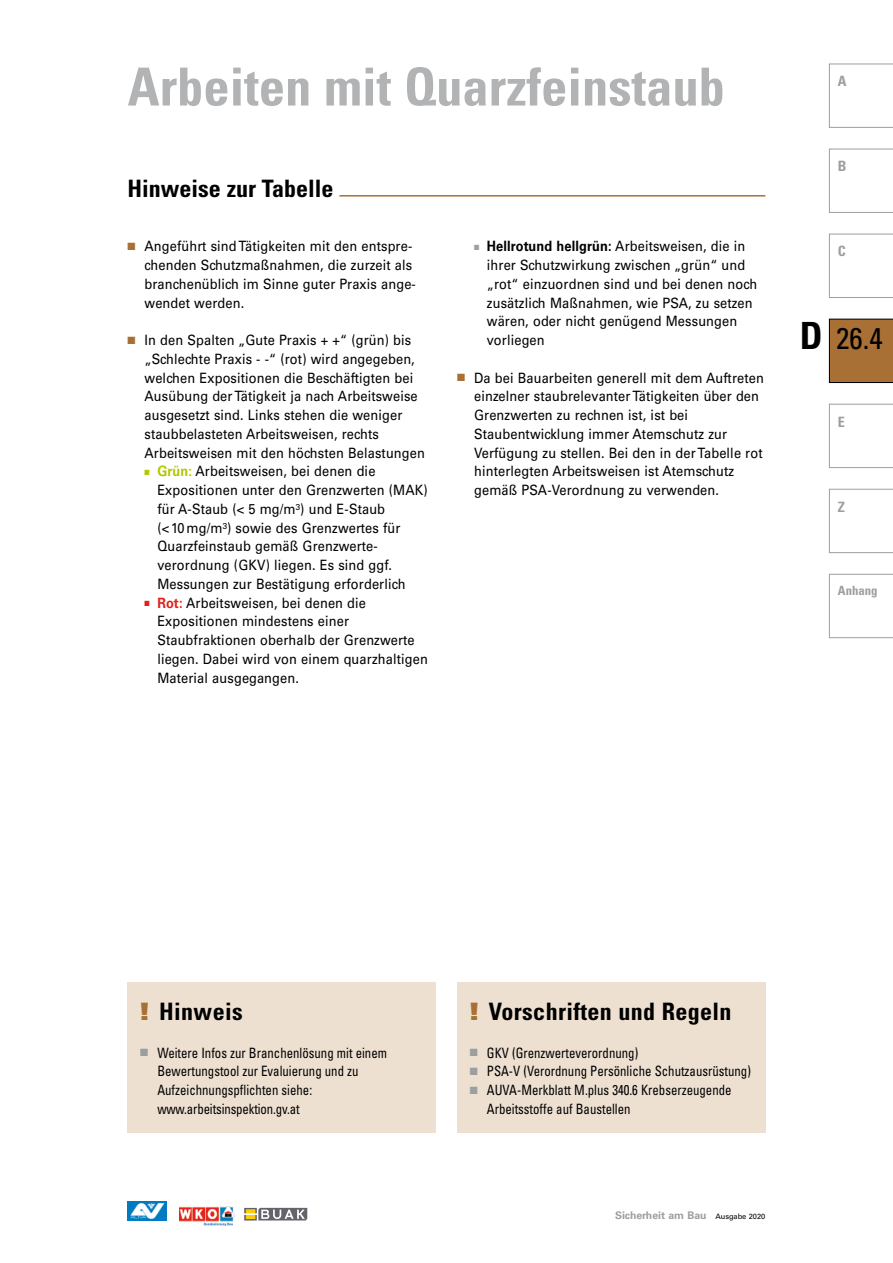
<style>
.page{position:relative;width:893px;height:1263px;background:#fff}
.page>*{position:absolute;margin:0;border:0;box-sizing:border-box;transform-origin:0 0}
.Head_groß_grau{font:700 condensed 52.5px "Univers";color:#b1b3b4}
.t1{font:condensed 30px "Univers";color:#000}
.t2{font:700 condensed 24px "Univers";letter-spacing:.015em;color:#000}
.t3{font:14.25px/18.8px "Univers";letter-spacing:.01em;color:#000;scale:.9 1}
.t4{font:condensed 14.25px/18.8px "Univers";color:#000;scale:.9 1}
.t5{font:700 condensed 14.25px "Univers";color:#9c9e9f}
.t6{font:700 condensed 12.75px "Univers";color:#9c9e9f}
.t7{font:700 10.5px "Univers";color:#9c9e9f}
.s1{color:#a87034}
.s2{color:#b1c800}
.s3{font-weight:700;color:#b1c800}
.s4{color:#e32119}
.s5{font-weight:700;color:#e32119}
.s6{color:#9c9e9f}
.s7{font-weight:700}
.s8{font-weight:700;font-size:37.5px}
.s9{font-weight:900;font-stretch:normal;color:#a87034}
.s10{font-weight:400;font-size:7.5px;color:#000}
</style>
<div class="page">
<svg style="left:829px;top:404px;width:64px;height:64px"></svg>
<svg style="left:829px;top:149px;width:64px;height:64px"></svg>
<svg style="left:829px;top:234px;width:64px;height:64px"></svg>
<svg style="left:829px;top:64px;width:64px;height:64px"></svg>
<div style="left:829px;top:319px;width:64px;height:64px;background:#a87034"></div>
<svg style="left:829px;top:489px;width:64px;height:64px"></svg>
<svg style="left:829px;top:574px;width:64px;height:64px"></svg>
<svg style="left:244px;top:1208px;width:63px;height:12px"></svg>
<img style="left:179px;top:1207px;width:55px;height:18px">
<img style="left:128px;top:1201px;width:38px;height:19px">
<div style="left:457px;top:983px;width:308px;height:150px;background:#ede0d1"></div>
<div style="left:128px;top:983px;width:308px;height:150px;background:#ede0d1"></div>
<hr style="left:339px;top:195px;width:426px;height:2px;background:#a87034">
<p class="Head_groß_grau" style="left:128px;top:55px;width:599px">Arbeiten mit Quarzfeinstaub</p>
<p class="t2" style="left:128px;top:173px;width:207px">Hinweise zur Tabelle</p>
<p class="t3" style="left:145px;top:237px;width:303px;text-indent:-17px"><span class="s1">■</span> Angeführt sind Tätigkeiten mit den entspre&shy;chenden Schutzmaßnahmen, die zurzeit als branchenüblich im Sinne guter Praxis ange&shy;wendet werden.</p>
<p class="t3" style="left:145px;top:331px;width:313px;text-indent:-17px"><span class="s1">■</span> In den Spalten „Gute Praxis + +“ (grün) bis „Schlechte Praxis - “ (rot) wird angegeben, welchen Expositionen die Beschäftigten bei Ausübung der Tätigkeit ja nach Arbeitsweise ausgesetzt sind. Links stehen die weniger staubbelasteten Arbeitsweisen, rechts Arbeitsweisen mit den höchsten Belastungen</p>
<p class="t3" style="left:157px;top:462px;width:302px;text-indent:-13px"><span class="s2">■</span> <span class="s3">Grün:</span> Arbeitsweisen, bei denen die Expositionen unter den Grenzwerten (MAK) für A-Staub (&lt; 5 mg/m³) und E-Staub (&lt;10mg/m³) sowie des Grenzwertes für Quarzfeinstaub gemäß Grenzwerte&shy;verordnung (GKV) liegen. Es sind ggf.<br>Messungen zur Bestätigung erforderlich</p>
<p class="t3" style="left:157px;top:593px;width:302px;text-indent:-13px"><span class="s4">■</span> <span class="s5">Rot:</span> Arbeitsweisen, bei denen die Expositionen mindestens einer Staubfraktionen oberhalb der Grenzwerte liegen. Dabei wird von einem quarzhaltigen Material ausgegangen.</p>
<p class="t3" style="left:487px;top:237px;width:302px;text-indent:-13px"><span class="s6">■</span> <span class="s7">Hellrotund hellgrün:</span> Arbeitsweisen, die in ihrer Schutzwirkung zwischen „grün“ und „rot“ einzuordnen sind und bei denen noch zusätzlich Maßnahmen, wie PSA, zu setzen wären, oder nicht genügend Messungen vorliegen</p>
<p class="t3" style="left:474px;top:368px;width:323px;text-indent:-17px"><span class="s1">■</span> Da bei Bauarbeiten generell mit dem Auftreten einzelner staubrelevanter Tätigkeiten über den Grenzwerten zu rechnen ist, ist bei Staubentwicklung immer Atemschutz zur Verfügung zu stellen. Bei den in der Tabelle rot hinterlegten Arbeitsweisen ist Atemschutz gemäß PSA-Verordnung zu verwenden.</p>
<p class="t5" style="left:838px;top:72px;width:10px">A</p>
<p class="t5" style="left:838px;top:158px;width:10px">B</p>
<p class="t5" style="left:838px;top:243px;width:9px">C</p>
<h2 class="t1" style="left:800px;top:319px;width:84px"><span class="s8">D</span> 26.4</h2>
<p class="t5" style="left:838px;top:413px;width:9px">E</p>
<p class="t5" style="left:838px;top:498px;width:9px">Z</p>
<p class="t6" style="left:838px;top:583px;width:41px">Anhang</p>
<p class="t2" style="left:140px;top:997px;width:104px"><span class="s9">!</span> Hinweis</p>
<p class="t4" style="left:157px;top:1043px;width:257px;text-indent:-17px"><span class="s6">■</span> Weitere Infos zur Branchenlösung mit einem Bewertungstool zur Evaluierung und zu Aufzeichnungspflichten siehe: www.arbeitsinspektion.gv.at</p>
<p class="t2" style="left:470px;top:997px;width:263px"><span class="s9">!</span> Vorschriften und Regeln</p>
<p class="t4" style="left:470px;top:1043px;width:189px"><span class="s6">■</span> GKV (Grenzwerteverordnung)</p>
<p class="t4" style="left:470px;top:1062px;width:314px"><span class="s6">■</span> PSA-V (Verordnung Persönliche Schutzausrüstung)</p>
<p class="t4" style="left:487px;top:1080px;width:273px;text-indent:-17px"><span class="s6">■</span> AUVA-Merkblatt M.plus 340.6 Krebserzeugende<br>Arbeitsstoffe auf Baustellen</p>
<p class="t7" style="left:615px;top:1209px;width:152px">Sicherheit am Bau <span class="s10">Ausgabe 2020</span></p>
</div>
